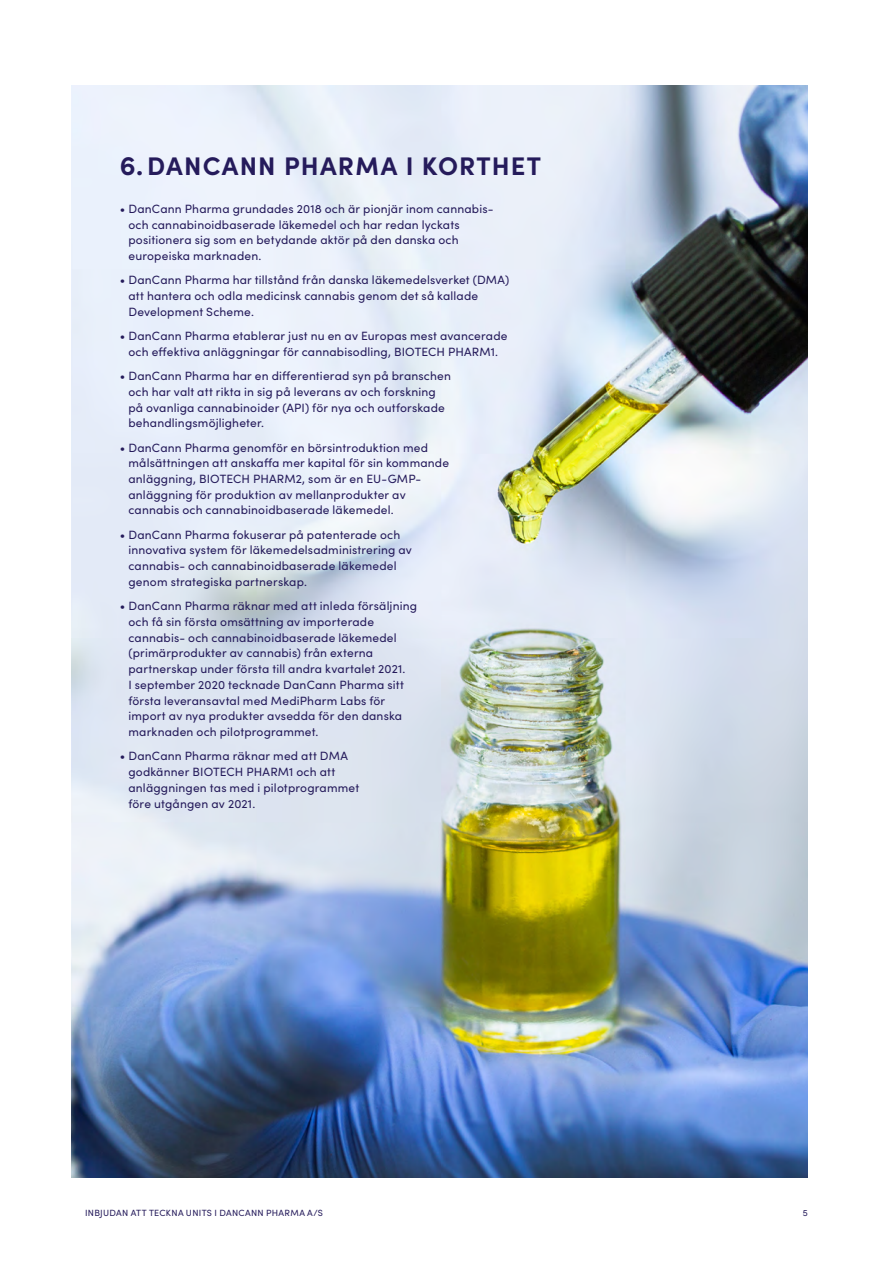
<style>
.page{position:relative;width:893px;height:1263px;background:#fff}
.page>*{position:absolute;margin:0;border:0;box-sizing:border-box;transform-origin:0 0}
.t1{font:700 25.5px "Sofia Pro";letter-spacing:.05em;color:#251b5b}
.t2{font:12px/15.8px "Sofia Pro";letter-spacing:.015em;color:#251b5b}
.t3{font:9px "Sofia Pro";letter-spacing:.035em;color:#251b5b}
.s1{font-size:27px}
</style>
<div class="page">
<img style="left:72px;top:85px;width:736px;height:1093px">
<h1 class="t1" style="left:120px;top:146px;width:423px"><span class="s1">6.</span>DANCANN PHARMA I KORTHET</h1>
<p class="t2" style="left:128px;top:200px;width:365px;text-indent:-9px">• DanCann Pharma grundades 2018 och är pionjär inom cannabis&shy;och cannabinoidbaserade läkemedel och har redan lyckats positionera sig som en betydande aktör på den danska och europeiska marknaden.</p>
<p class="t2" style="left:128px;top:271px;width:382px;text-indent:-9px">• DanCann Pharma har tillstånd från danska läkemedelsverket (DMA) att hantera och odla medicinsk cannabis genom det så kallade<br>Development Scheme.</p>
<p class="t2" style="left:120px;top:327px;width:389px;text-align:center">• DanCann Pharma etablerar just nu en av Europas mest avancerade och effektiva anläggningar för cannabisodling, BIOTECH PHARM1.</p>
<p class="t2" style="left:128px;top:367px;width:324px;text-indent:-9px">• DanCann Pharma har en differentierad syn på branschen och har valt att rikta in sig på leverans av och forskning på ovanliga cannabinoider (API) för nya och outforskade behandlingsmöjligheter.</p>
<p class="t2" style="left:128px;top:439px;width:322px;text-indent:-9px">• DanCann Pharma genomför en börsintroduktion med målsättningen att anskaffa mer kapital för sin kommande anläggning, BIOTECH PHARM2, som är en EU-GMP&shy;anläggning för produktion av mellanprodukter av cannabis och cannabinoidbaserade läkemedel.</p>
<p class="t2" style="left:128px;top:526px;width:285px;text-indent:-9px">• DanCann Pharma fokuserar på patenterade och innovativa system för läkemedelsadministrering av cannabis- och cannabinoidbaserade läkemedel genom strategiska partnerskap.</p>
<p class="t2" style="left:128px;top:597px;width:290px;text-indent:-9px">• DanCann Pharma räknar med att inleda försäljning och få sin första omsättning av importerade cannabis- och cannabinoidbaserade läkemedel (primärprodukter av cannabis) från externa partnerskap under första till andra kvartalet 2021.<br>I september 2020 tecknade DanCann Pharma sitt första leveransavtal med MediPharm Labs för import av nya produkter avsedda för den danska marknaden och pilotprogrammet.</p>
<p class="t2" style="left:128px;top:748px;width:232px;text-indent:-9px">• DanCann Pharma räknar med att DMA godkänner BIOTECH PHARM1 och att anläggningen tas med i pilotprogrammet före utgången av 2021.</p>
<p class="t3" style="left:85px;top:1206px;width:239px">INBJUDAN ATT TECKNA UNITS I DANCANN PHARMA A/S</p>
<p class="t3" style="left:803px;top:1206px;width:6px">5</p>
</div>
